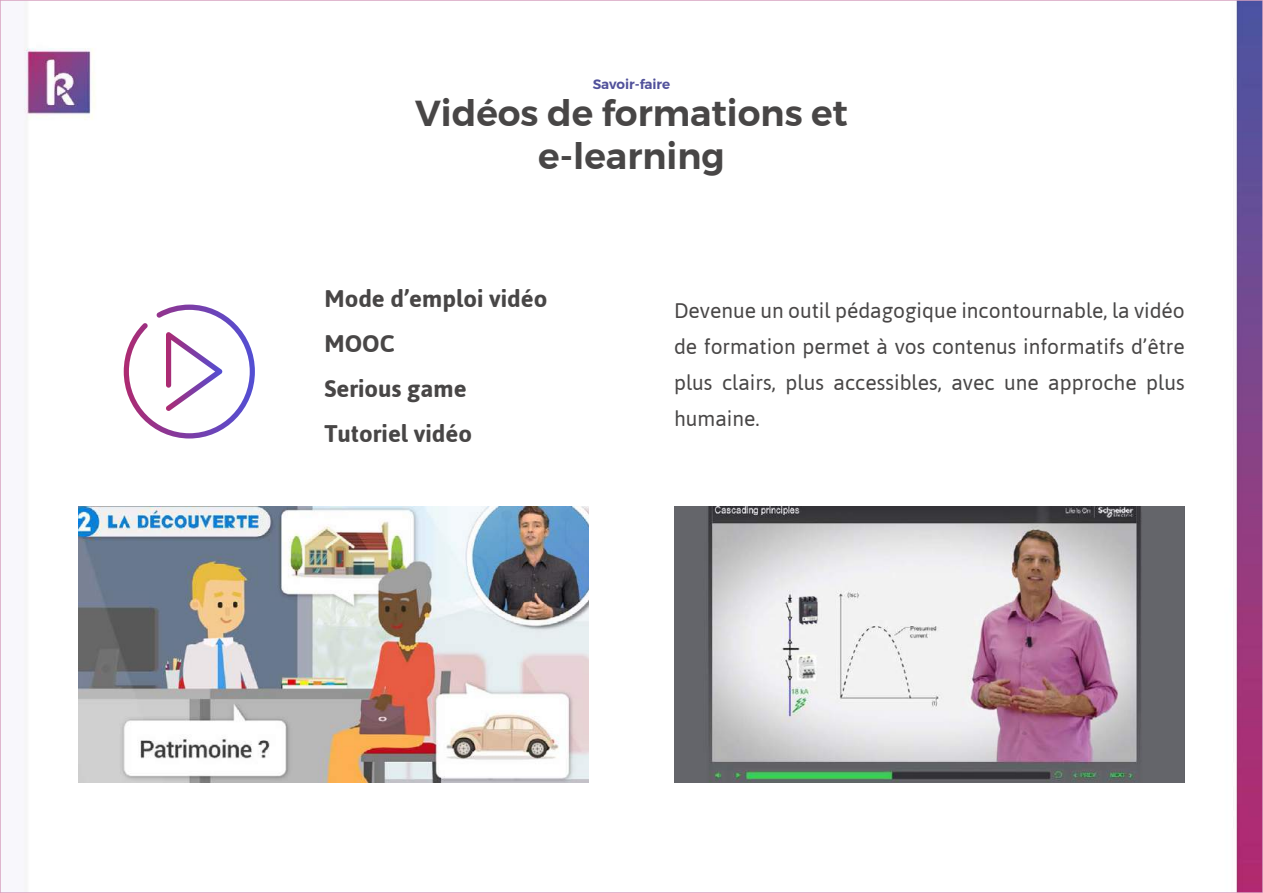
<style>
.page{position:relative;width:1263px;height:893px;background:#fff}
.page>*{position:absolute;margin:0;border:0;box-sizing:border-box;transform-origin:0 0}
.t1{font:600 36px/43.2px "Montserrat";color:#484646;text-align:center}
.t2{font:700 24px/45px "Asap";color:#484646}
.t3{font:21px/36px "Asap";color:#484646;text-align:justify}
.t4{font:600 13.5px "Montserrat";color:#51519b}
</style>
<div class="page">
<img style="left:24px;top:3px;width:1236px;height:887px">
<img style="left:78px;top:506px;width:511px;height:276px">
<img style="left:674px;top:506px;width:511px;height:276px">
<svg style="left:124px;top:305px;width:131px;height:133px"></svg>
<p class="t4" style="left:593px;top:74px;width:79px">Savoir-faire</p>
<h1 class="t1" style="left:415px;top:92px;width:434px">Vidéos de formations et e-learning</h1>
<p class="t2" style="left:324px;top:275px;width:224px">Mode d’emploi vidéo<br>MOOC<br>Serious game<br>Tutoriel vidéo</p>
<p class="t3" style="left:674px;top:292px;width:512px">Devenue un outil pédagogique incontournable, la vidéo de formation permet à vos contenus informatifs d’être plus clairs, plus accessibles, avec une approche plus humaine.</p>
</div>
